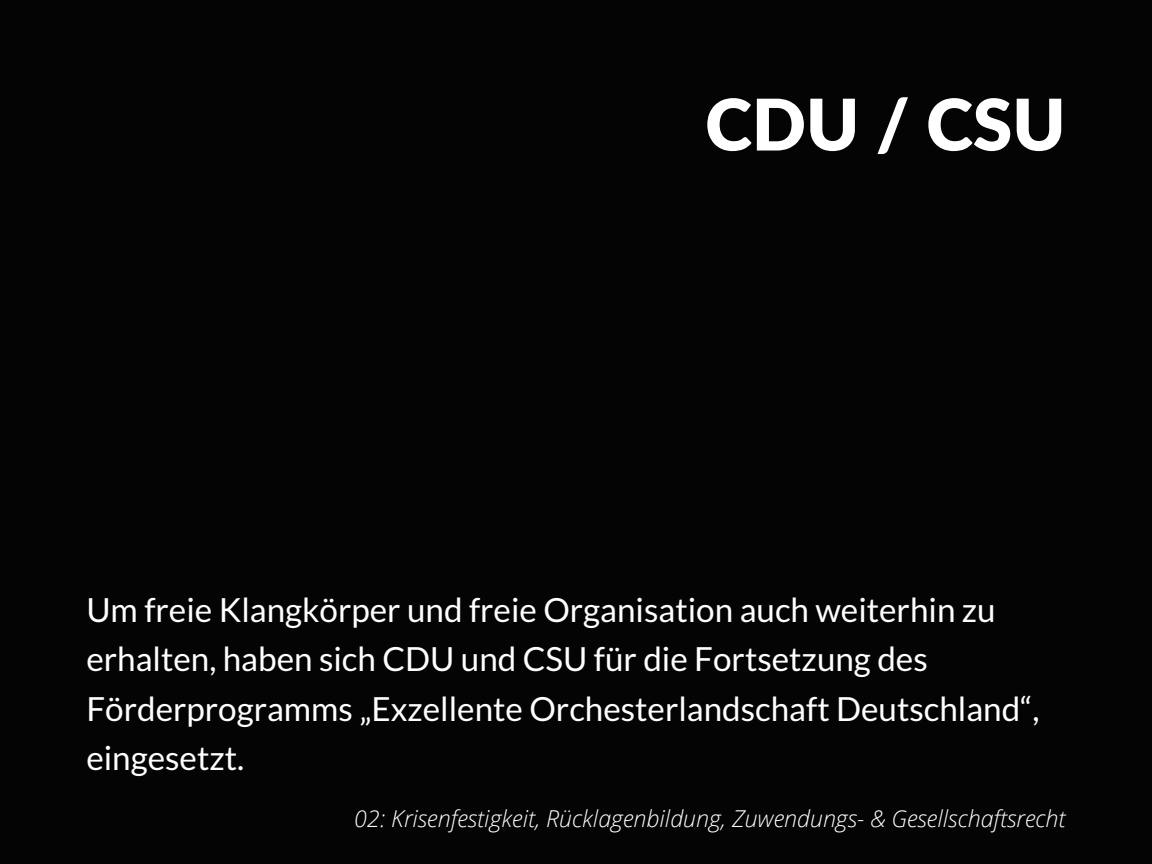
<style>
.page{position:relative;width:1152px;height:864px;background:#040404}
.page>*{position:absolute;margin:0;border:0;box-sizing:border-box;transform-origin:0 0}
.t1{font:900 71.1px "Lato Latin";color:#fff}
.t2{font:33.3px/49.5px "Lato";color:#fff}
.t3{font:italic 300 23.25px "Open Sans";color:#fff}
</style>
<div class="page">
<h1 class="t1" style="left:705px;top:93px;width:362px">CDU / CSU</h1>
<p class="t2" style="left:86px;top:584px;width:955px">Um freie Klangkörper und freie Organisation auch weiterhin zu erhalten, haben sich CDU und CSU für die Fortsetzung des Förderprogramms „Exzellente Orchesterlandschaft Deutschland“, eingesetzt.</p>
<p class="t3" style="left:354px;top:803px;width:713px">02: Krisenfestigkeit, Rücklagenbildung, Zuwendungs- &amp; Gesellschaftsrecht</p>
</div>
